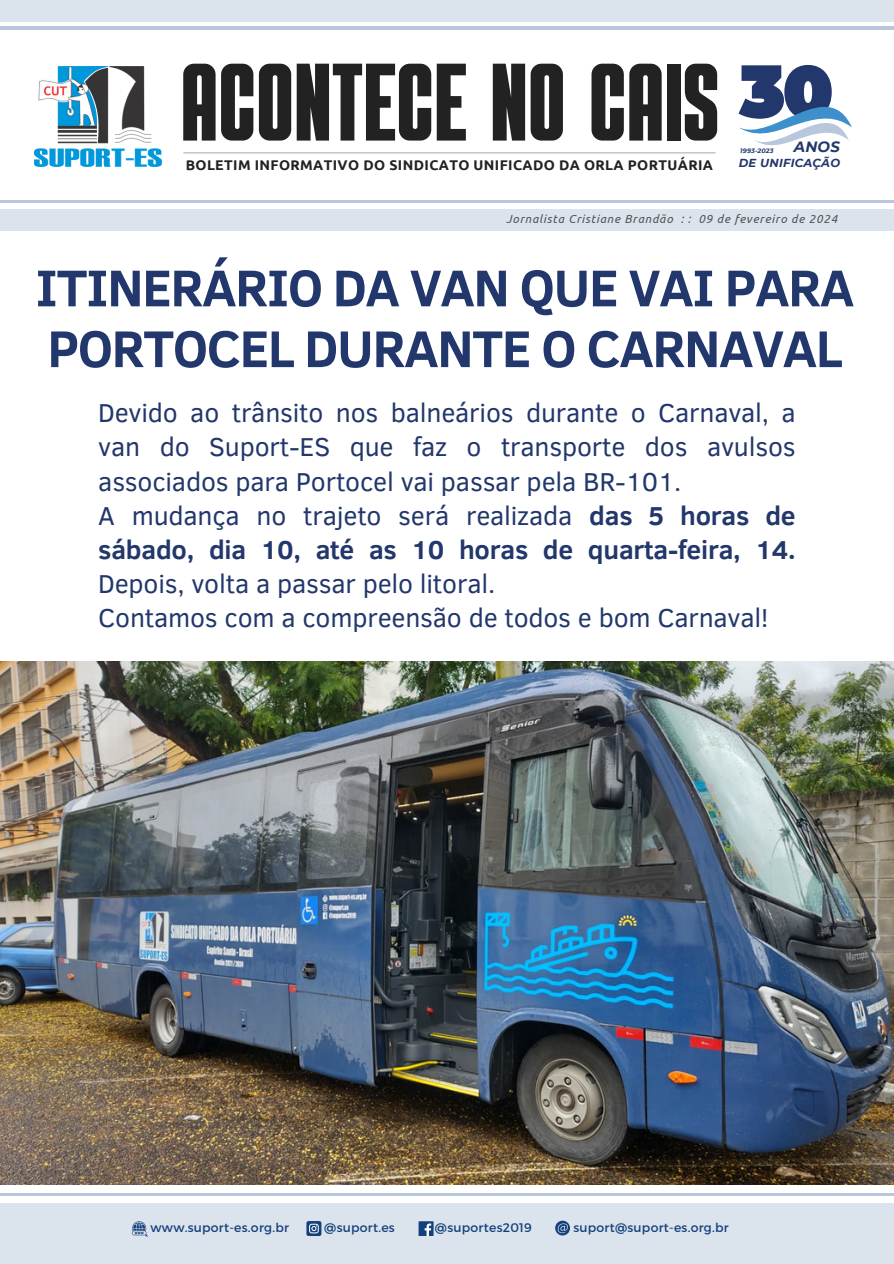
<style>
.page{position:relative;width:894px;height:1264px;background:#fff}
.page>*{position:absolute;margin:0;border:0;box-sizing:border-box;transform-origin:0 0}
.t1{font:109.8px "Alpha";letter-spacing:-.01em;color:#222}
.t2{font:700 52.65px/60.8px "Clear Sans";letter-spacing:-.025em;color:#22376b}
.t3{font:26.55px/34.2px "Clear Sans";letter-spacing:-.005em;color:#22376b}
.t4{font:italic 700 14.85px "Montserrat";color:#22376b}
.t5{font:700 14.1px "Ubuntu";letter-spacing:.03em;color:#222}
.t6{font:12.45px "Montserrat";letter-spacing:.02em;color:#14407b}
.t7{font:italic 11.7px "Ubuntu";letter-spacing:.065em;color:#545454}
.t8{font:italic 700 11.55px "Montserrat";letter-spacing:.02em;color:#22376b}
.t9{font:italic 700 6.3px "Montserrat";letter-spacing:.02em;color:#22376b}
.s1{font-weight:700}
</style>
<div class="page">
<div style="left:0;top:209px;width:893px;height:22px;background:#dbe3ed"></div>
<hr style="left:0;top:200px;width:893px;height:3px;background:#b8c7db">
<div style="left:0;top:0;width:893px;height:22px;background:#dbe3ed"></div>
<hr style="left:0;top:27px;width:893px;height:2px;background:#b8c7db">
<hr style="left:183px;top:152px;width:532px;height:1px;background:#a6a6a6">
<img style="left:35px;top:67px;width:127px;height:100px">
<svg style="left:738px;top:64px;width:114px;height:82px"></svg>
<div style="left:0;top:1203px;width:893px;height:60px;background:#dbe3ed"></div>
<hr style="left:0;top:1193px;width:893px;height:2px;background:#b8c7db">
<div style="left:418px;top:1221px;width:15px;height:14px;background:#14407b"></div>
<svg style="left:424px;top:1223px;width:7px;height:12px"></svg>
<svg style="left:555px;top:1220px;width:14px;height:15px"></svg>
<svg style="left:306px;top:1221px;width:15px;height:14px"></svg>
<svg style="left:132px;top:1221px;width:16px;height:15px"></svg>
<img style="left:0;top:662px;width:893px;height:522px">
<h1 class="t1" style="left:180px;top:53px;width:540px">ACONTECE NO CAIS</h1>
<p class="t5" style="left:186px;top:157px;width:528px">BOLETIM INFORMATIVO DO SINDICATO UNIFICADO DA ORLA PORTUÁRIA</p>
<p class="t4" style="left:793px;top:138px;width:48px">ANOS</p>
<p class="t8" style="left:738px;top:155px;width:103px">DE UNIFICAÇÃO</p>
<p class="t9" style="left:740px;top:147px;width:35px">1993-2023</p>
<h2 class="t7" style="left:506px;top:212px;width:333px">Jornalista Cristiane Brandão : : 09 de fevereiro de 2024</h2>
<h3 class="t2" style="left:35px;top:255px;width:820px">ITINERÁRIO DA VAN QUE VAI PARA<br>PORTOCEL DURANTE O CARNAVAL</h3>
<p class="t3" style="left:98px;top:394px;width:698px">Devido ao trânsito nos balneários durante o Carnaval, a van do Suport-ES que faz o transporte dos avulsos associados para Portocel vai passar pela BR-101.<br>A mudança no trajeto será realizada <span class="s1">das 5 horas de sábado, dia 10, até as 10 horas de quarta-feira, 14.<br></span>Depois, volta a passar pelo litoral.<br>Contamos com a compreensão de todos e bom Carnaval!</p>
<p class="t6" style="left:150px;top:1219px;width:140px">www.suport-es.org.br</p>
<p class="t6" style="left:324px;top:1219px;width:72px">@suport.es</p>
<p class="t6" style="left:435px;top:1219px;width:98px">@suportes2019</p>
<p class="t6" style="left:573px;top:1219px;width:157px">suport@suport-es.org.br</p>
</div>
